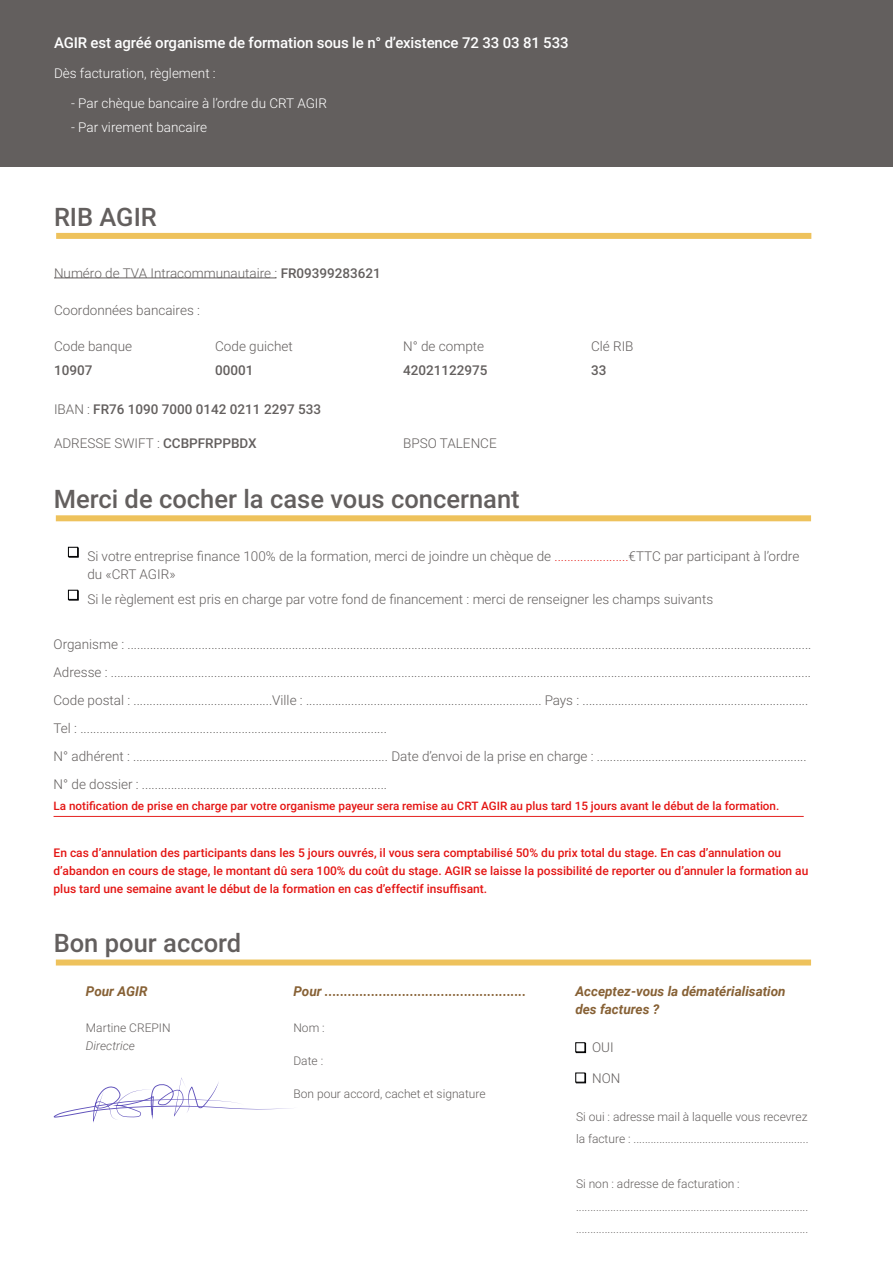
<style>
.page{position:relative;width:893px;height:1263px;background:#fff}
.page>*{position:absolute;margin:0;border:0;box-sizing:border-box;transform-origin:0 0}
.t1{font:500 25.5px "Roboto";color:#635f5e}
.t2{font:500 15px "Roboto";letter-spacing:-.01em;color:#fff}
.t3{font:300 13.5px/28px "Roboto";color:#635f5e}
.t4{font:italic 700 13.5px/18px "Roboto";color:#876135}
.t5{font:300 13.5px "Roboto";color:#fff}
.t6{font:500 13.5px "Roboto";color:#635f5e}
.t7{font:300 12px/22.5px "Roboto";color:#635f5e}
.t8{font:500 12px/18px "Roboto";color:#e41513}
.t9{font:italic 300 12px "Roboto";color:#635f5e}
.t10{font:500 11.7px "Roboto";color:#e41513}
.s1{font-weight:500}
.s2{font-weight:300}
.s3{color:#e5231d}
</style>
<div class="page">
<div style="left:0;top:0;width:893px;height:166px;background:#635f5e"></div>
<hr style="left:54px;top:278px;width:222px;height:1px;background:#635f5e">
<hr style="left:54px;top:816px;width:750px;height:1px;background:#e52321">
<div style="left:56px;top:233px;width:755px;height:6px;background:#eec25c"></div>
<div style="left:56px;top:515px;width:755px;height:6px;background:#eec25c"></div>
<div style="left:56px;top:959px;width:755px;height:6px;background:#eec25c"></div>
<div style="left:69px;top:548px;width:10px;height:9px;background:#2c2c2d"></div>
<div style="left:68px;top:547px;width:10px;height:10px;background:#fff;border:1px solid #020203"></div>
<div style="left:68px;top:590px;width:10px;height:10px;background:#fff;border:1px solid #020203"></div>
<div style="left:576px;top:1043px;width:10px;height:10px;background:#020203"></div>
<svg style="left:576px;top:1073px;width:10px;height:10px"></svg>
<div style="left:575px;top:1042px;width:10px;height:10px;background:#fff;border:1px solid #020203"></div>
<div style="left:575px;top:1072px;width:10px;height:10px;background:#fff;border:1px solid #020203"></div>
<svg style="left:54px;top:1077px;width:237px;height:46px"></svg>
<p class="t2" style="left:54px;top:32px;width:516px">AGIR est agréé organisme de formation sous le n° d’existence 72 33 03 81 533</p>
<p class="t5" style="left:54px;top:63px;width:163px">Dès facturation, règlement :</p>
<p class="t5" style="left:71px;top:93px;width:258px">- Par chèque bancaire à l’ordre du CRT AGIR</p>
<p class="t5" style="left:71px;top:117px;width:138px">- Par virement bancaire</p>
<h1 class="t1" style="left:54px;top:199px;width:104px">RIB AGIR</h1>
<p class="t3" style="left:54px;top:259px;width:328px">Numéro de TVA Intracommunautaire : <span class="s1">FR09399283621</span></p>
<p class="t3" style="left:54px;top:295px;width:147px">Coordonnées bancaires :</p>
<p class="t3" style="left:54px;top:332px;width:80px">Code banque</p>
<p class="t6" style="left:54px;top:361px;width:40px">10907</p>
<p class="t6" style="left:215px;top:361px;width:40px">00001</p>
<p class="t6" style="left:403px;top:361px;width:86px">42021122975</p>
<p class="t6" style="left:591px;top:361px;width:17px">33</p>
<p class="t3" style="left:215px;top:332px;width:79px">Code guichet</p>
<p class="t3" style="left:403px;top:332px;width:82px">N° de compte</p>
<p class="t3" style="left:591px;top:332px;width:44px">Clé RIB</p>
<p class="t6" style="left:54px;top:399px;width:268px"><span class="s2">IBAN :</span> FR76 1090 7000 0142 0211 2297 533</p>
<p class="t3" style="left:54px;top:429px;width:204px">ADRESSE SWIFT : <span class="s1">CCBPFRPPBDX</span></p>
<p class="t3" style="left:403px;top:429px;width:95px">BPSO TALENCE</p>
<h1 class="t1" style="left:54px;top:481px;width:468px">Merci de cocher la case vous concernant</h1>
<p class="t3" style="left:87px;top:546px;width:713px;line-height:18px">Si votre entreprise finance 100% de la formation, merci de joindre un chèque de <span class="s3">.......................</span>€TTC par participant à l’ordre du «CRT AGIR»</p>
<p class="t3" style="left:87px;top:584px;width:627px">Si le règlement est pris en charge par votre fond de financement : merci de renseigner les champs suivants</p>
<p class="t3" style="left:54px;top:629px;width:759px;text-align:justify">Organisme : ....................................................................................................................................................................................................................<br>Adresse : .........................................................................................................................................................................................................................<br>Code postal : ...........................................Ville : ......................................................................... Pays : ......................................................................</p>
<p class="t3" style="left:54px;top:714px;width:335px">Tel : ...............................................................................................</p>
<p class="t3" style="left:54px;top:742px;width:755px">N° adhérent : ............................................................................... Date d’envoi de la prise en charge : .................................................................<br>N° de dossier : ............................................................................</p>
<p class="t10" style="left:54px;top:798px;width:727px">La notification de prise en charge par votre organisme payeur sera remise au CRT AGIR au plus tard 15 jours avant le début de la formation.</p>
<p class="t8" style="left:54px;top:843px;width:756px">En cas d’annulation des participants dans les 5 jours ouvrés, il vous sera comptabilisé 50% du prix total du stage. En cas d’annulation ou d’abandon en cours de stage, le montant dû sera 100% du coût du stage. AGIR se laisse la possibilité de reporter ou d’annuler la formation au plus tard une semaine avant le début de la formation en cas d’effectif insuffisant.</p>
<h1 class="t1" style="left:54px;top:925px;width:189px">Bon pour accord</h1>
<p class="t4" style="left:86px;top:981px;width:63px">Pour AGIR</p>
<p class="t4" style="left:293px;top:981px;width:234px">Pour ....................................................</p>
<p class="t4" style="left:575px;top:981px;width:212px">Acceptez-vous la dématérialisation des factures ?</p>
<p class="t7" style="left:86px;top:1016px;width:86px">Martine CREPIN</p>
<p class="t9" style="left:86px;top:1038px;width:50px">Directrice</p>
<p class="t7" style="left:293px;top:1016px;width:33px">Nom :</p>
<p class="t7" style="left:293px;top:1049px;width:31px">Date :</p>
<p class="t7" style="left:293px;top:1082px;width:194px">Bon pour accord, cachet et signature</p>
<p class="t3" style="left:592px;top:1033px;width:23px">OUI</p>
<p class="t3" style="left:592px;top:1063px;width:30px">NON</p>
<p class="t7" style="left:576px;top:1105px;width:234px">Si oui : adresse mail à laquelle vous recevrez la facture : .............................................................</p>
<p class="t7" style="left:576px;top:1172px;width:234px">Si non : adresse de facturation : ................................................................................. .................................................................................</p>
</div>
